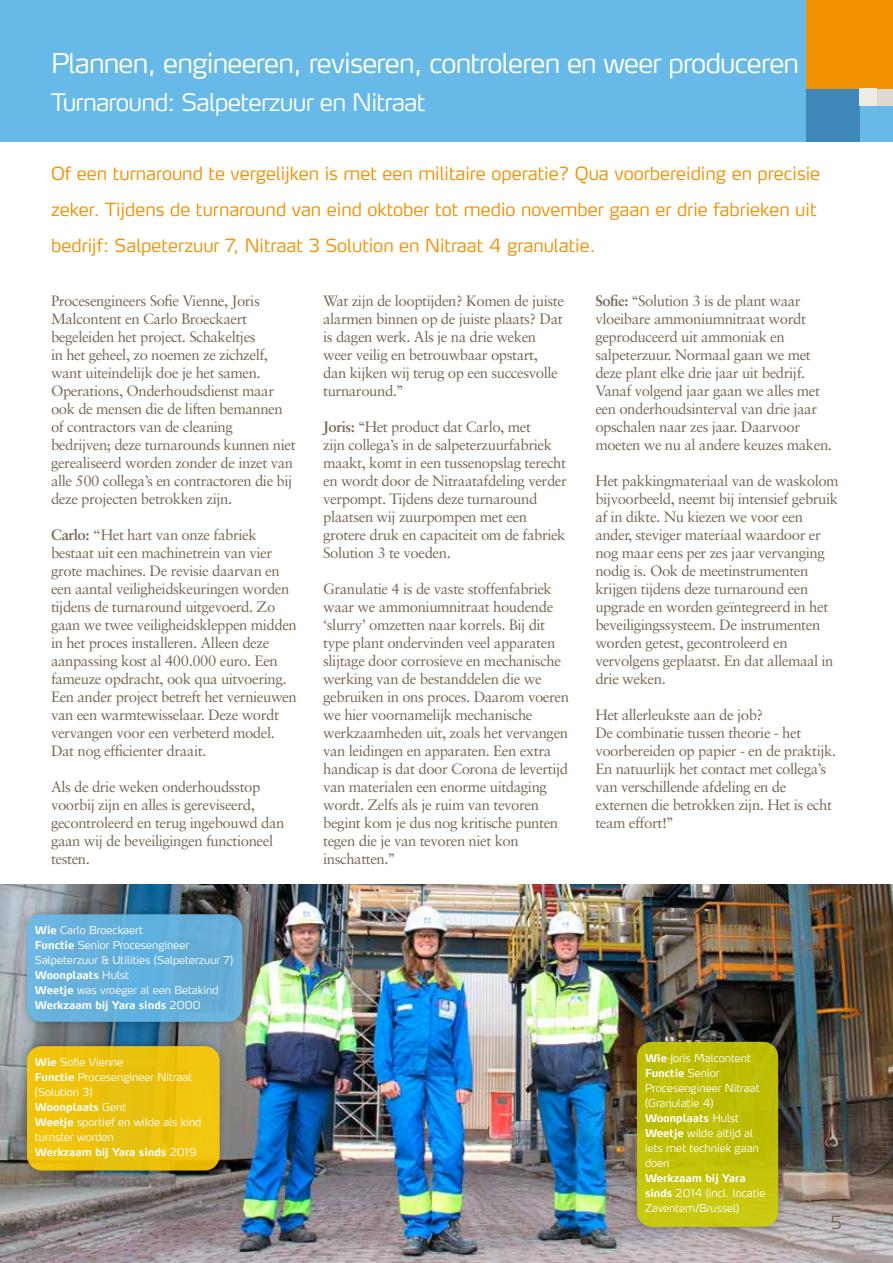
<style>
.page{position:relative;width:893px;height:1263px;background:#fff}
.page>*{position:absolute;margin:0;border:0;box-sizing:border-box;transform-origin:0 0}
.t1{font:300 27px "Max LF";letter-spacing:-.03em;color:#fff}
.t2{font:300 24px "Max LF";letter-spacing:-.03em;color:#fff}
.t3{font:300 18px/36px "Max LF";color:#f39200}
.t4{font:300 18px "Max LF";color:#796956}
.t5{font:15px/18px "Sabon";letter-spacing:-.03em;color:#796956}
.t6{font:300 10.8px/15px "Max LF";color:#fff}
.s1{font-weight:700}
</style>
<div class="page">
<img style="left:0;top:884px;width:893px;height:379px">
<div style="left:0;top:0;width:893px;height:141px;background:#67b9e8"></div>
<div style="left:877px;top:87px;width:16px;height:19px;background:#dfd9d1"></div>
<div style="left:806px;top:88px;width:53px;height:53px;background:#3e87bb"></div>
<div style="left:806px;top:0;width:87px;height:88px;background:#f39200"></div>
<div style="left:859px;top:88px;width:18px;height:18px;background:#edece5"></div>
<div style="left:19px;top:907px;width:231px;height:123px;background:#000;opacity:.3"></div>
<div style="left:27px;top:914px;width:215px;height:108px;background:#65b0dc;border-radius:15px"></div>
<div style="left:629px;top:1034px;width:157px;height:200px;background:#000;opacity:.3"></div>
<div style="left:637px;top:1042px;width:141px;height:185px;background:#bfc008;border-radius:15px"></div>
<div style="left:19px;top:1038px;width:208px;height:140px;background:#000;opacity:.3"></div>
<div style="left:27px;top:1046px;width:193px;height:124px;background:#efc20d;border-radius:15px"></div>
<h1 class="t1" style="left:51px;top:46px;width:749px">Plannen, engineeren, reviseren, controleren en weer produceren</h1>
<h2 class="t2" style="left:51px;top:87px;width:376px">Turnaround: Salpeterzuur en Nitraat</h2>
<p class="t3" style="left:51px;top:155px;width:771px">Of een turnaround te vergelijken is met een militaire operatie? Qua voorbereiding en precisie zeker. Tijdens de turnaround van eind oktober tot medio november gaan er drie fabrieken uit bedrijf: Salpeterzuur 7, Nitraat 3 Solution en Nitraat 4 granulatie.</p>
<p class="t5" style="left:51px;top:292px;width:246px">Procesengineers Sofie Vienne, Joris Malcontent en Carlo Broeckaert begeleiden het project. Schakeltjes<br>in het geheel, zo noemen ze zichzelf, want uiteindelijk doe je het samen.<br>Operations, Onderhoudsdienst maar ook de mensen die de liften bemannen of contractors van de cleaning bedrijven; deze turnarounds kunnen niet gerealiseerd worden zonder de inzet van alle 500 collega’s en contractoren die bij deze projecten betrokken zijn.</p>
<p class="t5" style="left:51px;top:526px;width:247px"><span class="s1">Carlo:</span> “Het hart van onze fabriek bestaat uit een machinetrein van vier grote machines. De revisie daarvan en een aantal veiligheidskeuringen worden tijdens de turnaround uitgevoerd. Zo gaan we twee veiligheidskleppen midden in het proces installeren. Alleen deze aanpassing kost al 400.000 euro. Een fameuze opdracht, ook qua uitvoering.<br>Een ander project betreft het vernieuwen van een warmtewisselaar. Deze wordt vervangen voor een verbeterd model.<br>Dat nog efficienter draait.</p>
<p class="t5" style="left:51px;top:778px;width:235px">Als de drie weken onderhoudsstop voorbij zijn en alles is gereviseerd, gecontroleerd en terug ingebouwd dan gaan wij de beveiligingen functioneel testen.</p>
<p class="t5" style="left:323px;top:292px;width:242px">Wat zijn de looptijden? Komen de juiste alarmen binnen op de juiste plaats? Dat is dagen werk. Als je na drie weken weer veilig en betrouwbaar opstart, dan kijken wij terug op een succesvolle turnaround.’’</p>
<p class="t5" style="left:323px;top:418px;width:245px"><span class="s1">Joris:</span> ‘‘Het product dat Carlo, met<br>zijn collega’s in de salpeterzuurfabriek maakt, komt in een tussenopslag terecht en wordt door de Nitraatafdeling verder verpompt. Tijdens deze turnaround plaatsen wij zuurpompen met een grotere druk en capaciteit om de fabriek Solution 3 te voeden.</p>
<p class="t5" style="left:323px;top:580px;width:247px">Granulatie 4 is de vaste stoffenfabriek waar we ammoniumnitraat houdende ‘slurry’ omzetten naar korrels. Bij dit type plant ondervinden veel apparaten slijtage door corrosieve en mechanische werking van de bestanddelen die we gebruiken in ons proces. Daarom voeren we hier voornamelijk mechanische werkzaamheden uit, zoals het vervangen van leidingen en apparaten. Een extra handicap is dat door Corona de levertijd van materialen een enorme uitdaging wordt. Zelfs als je ruim van tevoren begint kom je dus nog kritische punten tegen die je van tevoren niet kon inschatten.’’</p>
<p class="t5" style="left:595px;top:292px;width:238px"><span class="s1">Sofie:</span> ‘‘Solution 3 is de plant waar vloeibare ammoniumnitraat wordt geproduceerd uit ammoniak en salpeterzuur. Normaal gaan we met deze plant elke drie jaar uit bedrijf.<br>Vanaf volgend jaar gaan we alles met een onderhoudsinterval van drie jaar opschalen naar zes jaar. Daarvoor moeten we nu al andere keuzes maken.</p>
<p class="t5" style="left:595px;top:472px;width:245px">Het pakkingmateriaal van de waskolom bijvoorbeeld, neemt bij intensief gebruik af in dikte. Nu kiezen we voor een ander, steviger materiaal waardoor er nog maar eens per zes jaar vervanging nodig is. Ook de meetinstrumenten krijgen tijdens deze turnaround een upgrade en worden geïntegreerd in het beveiligingssysteem. De instrumenten worden getest, gecontroleerd en vervolgens geplaatst. En dat allemaal in drie weken.</p>
<p class="t5" style="left:595px;top:706px;width:242px">Het allerleukste aan de job?<br>De combinatie tussen theorie - het voorbereiden op papier - en de praktijk.<br>En natuurlijk het contact met collega’s van verschillende afdeling en de externen die betrokken zijn. Het is echt team effort!’’</p>
<p class="t6" style="left:35px;top:923px;width:200px"><span class="s1">Wie</span> Carlo Broeckaert<br><span class="s1">Functie</span> Senior Procesengineer<br>Salpeterzuur &amp; Utilities (Salpeterzuur 7)<br><span class="s1">Woonplaats</span> Hulst<br><span class="s1">Weetje</span> was vroeger al een Betakind<br><span class="s1">Werkzaam bij Yara sinds</span> 2000</p>
<p class="t6" style="left:35px;top:1054px;width:168px"><span class="s1">Wie</span> Sofie Vienne<br><span class="s1">Functie</span> Procesengineer Nitraat (Solution 3)<br><span class="s1">Woonplaats</span> Gent<br><span class="s1">Weetje</span> sportief en wilde als kind turnster worden<br><span class="s1">Werkzaam bij Yara sinds</span> 2019</p>
<p class="t6" style="left:645px;top:1050px;width:116px"><span class="s1">Wie</span> Joris Malcontent<br><span class="s1">Functie</span> Senior<br>Procesengineer Nitraat (Granulatie 4)<br><span class="s1">Woonplaats</span> Hulst<br><span class="s1">Weetje</span> wilde altijd al iets met techniek gaan doen</p>
<p class="t6" style="left:645px;top:1170px;width:122px"><span class="s1">Werkzaam bij Yara sinds</span> 2014 (incl. locatie<br>Zaventem/Brussel)</p>
<p class="t4" style="left:831px;top:1211px;width:13px">5</p>
</div>
